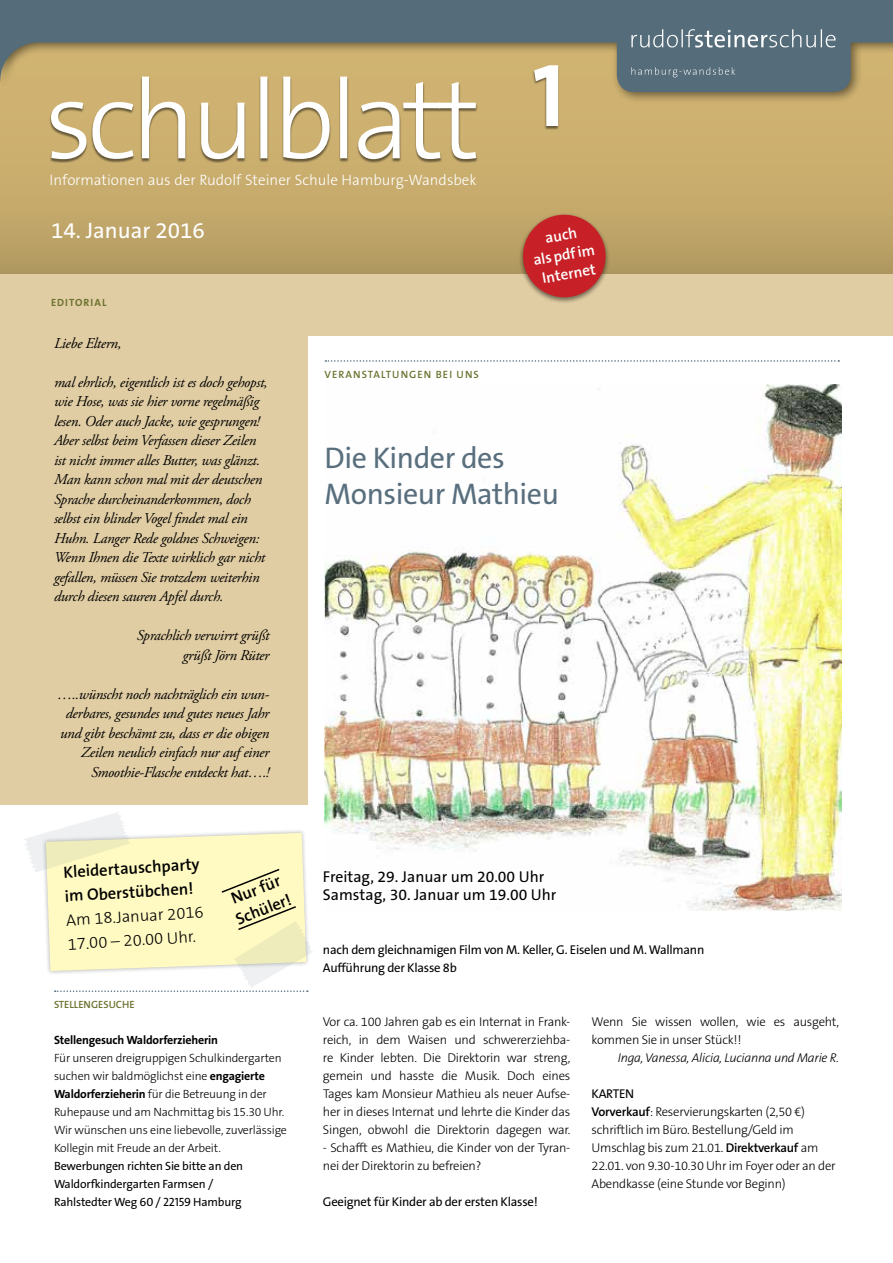
<style>
.page{position:relative;width:893px;height:1263px;background:#fff}
.page>*{position:absolute;margin:0;border:0;box-sizing:border-box;transform-origin:0 0}
.t1{font:90px "The Sans LP7 Bld";color:#fff}
.t2{font:30px/36px "The Sans LP5 Plain";letter-spacing:-.015em;color:#596f7e}
.t3{font:22.5px "The Sans B5 Plain";color:#fff}
.t4{font:16.5px/24px "The Sans LP6 Se Bld";color:#000}
.t5{font:300 16.5px/24px "The Sans B3";color:#000}
.t6{font:600 16.5px/21px "The Sans B6";color:#000}
.t7{font:15.75px/18px "The Sans B5 Plain";color:#000}
.t8{font:600 15.3px/19.4px "The Sans B6";color:#fff;text-align:center}
.t9{font:300 15.15px "The Sans B3";color:#fff}
.t10{font:italic 15px/19.5px "Adobe Garamond Pro";letter-spacing:-.02em;color:#000;text-align:right}
.t11{font:300 12.75px/18px "The Sans B3";letter-spacing:-.02em;color:#000}
.t12{font:12.75px/18px "The Sans B5 Plain";letter-spacing:-.02em;color:#000}
.t13{font:12.75px "The Sans LP5 Plain";letter-spacing:-.02em;color:#000}
.t14{font:italic 300 12.75px "The Sans B3";letter-spacing:-.02em;color:#000}
.t15{font:300 12px/18px "The Sans B3";letter-spacing:-.015em;color:#000}
.t16{font:12px/18px "The Sans LP5 Plain";letter-spacing:-.015em;color:#000}
.t17{font:700 12px "The Sans B7";letter-spacing:-.015em;color:#000}
.t18{font:600 10.65px "The Sans B6";letter-spacing:.1em;color:#6d7331}
.t19{font:600 10.5px "The Sans B6";color:#6d7331}
.t20{font:700 10.5px "The Sans B7";letter-spacing:.1em;color:#6d7331}
.s1{font-family:"The Sans B7";font-weight:700}
.s2{font-family:"The Sans B6";font-weight:600}
.s3{font-family:"The Sans LP6 Se Bld";font-weight:400}
</style>
<div class="page">
<img style="left:325px;top:384px;width:516px;height:526px">
<div style="left:0;top:315px;width:308px;height:489px;background:#e1cda3"></div>
<div style="left:0;top:274px;width:893px;height:62px;background:#e1cda3"></div>
<svg style="left:325px;top:360px;width:514px;height:2px"></svg>
<svg style="left:24px;top:812px;width:289px;height:180px"></svg>
<svg style="left:0;top:104px;width:893px;height:170px;background:#c2a86a"></svg>
<div style="left:49px;top:77px;width:429px;height:86px;background:#000;opacity:.5"></div>
<svg style="left:51px;top:104px;width:425px;height:55px"></svg>
<div style="left:0;top:0;width:893px;height:104px;background:#000;opacity:.5"></div>
<svg style="left:0;top:0;width:893px;height:92px;background:#848675"></svg>
<svg style="left:631px;top:67px;width:104px;height:10px"></svg>
<svg style="left:631px;top:29px;width:205px;height:19px;background:#778994"></svg>
<hr style="left:0;top:1033px;width:1px;height:230px;background:#e1cda3">
<div style="left:518px;top:212px;width:92px;height:92px;background:#000;opacity:.5"></div>
<svg style="left:520px;top:211px;width:89px;height:90px;background:#c44e42"></svg>
<div style="left:532px;top:65px;width:28px;height:65px;background:#000;opacity:.5"></div>
<p class="t9" style="left:50px;top:171px;width:429px">Informationen aus der Rudolf Steiner Schule Hamburg-Wandsbek</p>
<h3 class="t3" style="left:51px;top:218px;width:155px">14. Januar 2016</h3>
<h1 class="t1" style="left:532px;top:38px;width:34px">1</h1>
<p class="t8" style="left:528px;top:232px;width:64px;rotate:-10deg">auch<br>als pdf im<br>Internet</p>
<p class="t20" style="left:51px;top:297px;width:57px">EDITORIAL</p>
<p class="t10" style="left:54px;top:333px;width:69px">Liebe Eltern,</p>
<p class="t10" style="left:54px;top:372px;width:215px;text-align:left">mal ehrlich, eigentlich ist es doch gehopst, wie Hose, was sie hier vorne regelmäßig lesen. Oder auch Jacke, wie gesprungen!<br>Aber selbst beim Verfassen dieser Zeilen ist nicht immer alles Butter, was glänzt.<br>Man kann schon mal mit der deutschen Sprache durcheinanderkommen, doch selbst ein blinder Vogel findet mal ein Huhn. Langer Rede goldnes Schweigen:<br>Wenn Ihnen die Texte wirklich gar nicht gefallen, müssen Sie trotzdem weiterhin durch diesen sauren Apfel durch.</p>
<p class="t10" style="left:137px;top:626px;width:134px">Sprachlich verwirrt grüßt grüßt Jörn Rüter</p>
<p class="t10" style="left:57px;top:684px;width:213px">…..wünscht noch nachträglich ein wun&shy;derbares, gesundes und gutes neues Jahr und gibt beschämt zu, dass er die obigen Zeilen neulich einfach nur auf einer Smoothie-Flasche entdeckt hat….!</p>
<p class="t18" style="left:325px;top:369px;width:51px">VERANSTALTU</p>
<p class="t18" style="left:401px;top:369px;width:80px">NGEN BEI UNS</p>
<h2 class="t2" style="left:325px;top:440px;width:236px">Die Kinder des<br>Monsieur Mathieu</h2>
<p class="t4" style="left:63px;top:860px;width:138px;rotate:-3deg">Kleidertauschparty im Oberstübchen!</p>
<p class="t5" style="left:66px;top:908px;width:139px;rotate:-3deg">Am 18.Januar 2016<br>17.00 – 20.00 Uhr.</p>
<p class="t6" style="left:225px;top:890px;width:60px;rotate:-21deg">Nur für<br>Schüler!</p>
<p class="t19" style="left:54px;top:999px;width:82px">STELLENGESUCHE</p>
<p class="t17" style="left:54px;top:1034px;width:166px">Stellengesuch Waldorferzieherin</p>
<p class="t15" style="left:54px;top:1049px;width:234px">Für unseren dreigruppigen Schulkindergarten suchen wir baldmöglichst eine <span class="s1">engagierte Waldorferzieherin</span> für die Betreuung in der Ruhepause und am Nachmittag bis 15.30 Uhr.<br>Wir wünschen uns eine liebevolle, zuverlässige Kollegin mit Freude an der Arbeit.</p>
<p class="t16" style="left:54px;top:1157px;width:191px">Bewerbungen richten Sie bitte an den<br>Waldorfkindergarten Farmsen /<br>Rahlstedter Weg 60 / 22159 Hamburg</p>
<p class="t7" style="left:323px;top:868px;width:235px">Freitag, 29. Januar um 20.00 Uhr<br>Samstag, 30. Januar um 19.00 Uhr</p>
<p class="t12" style="left:323px;top:941px;width:383px">nach dem gleichnamigen Film von M. Keller, G. Eiselen und M. Wallmann<br>Aufführung der Klasse 8b</p>
<p class="t11" style="left:323px;top:1013px;width:249px;text-align:justify">Vor ca. 100 Jahren gab es ein Internat in Frank&shy;reich, in dem Waisen und schwererziehba&shy;re Kinder lebten. Die Direktorin war streng, gemein und hasste die Musik. Doch eines Tages kam Monsieur Mathieu als neuer Aufse&shy;her in dieses Internat und lehrte die Kinder das Singen, obwohl die Direktorin dagegen war.</p>
<p class="t11" style="left:323px;top:1139px;width:249px">- Schafft es Mathieu, die Kinder von der Tyran&shy;nei der Direktorin zu befreien?</p>
<p class="t13" style="left:323px;top:1194px;width:216px">Geeignet für Kinder ab der ersten Klasse!</p>
<p class="t11" style="left:592px;top:1013px;width:249px">Wenn Sie wissen wollen, wie es ausgeht, kommen Sie in unser Stück!!</p>
<p class="t14" style="left:618px;top:1051px;width:223px">Inga, Vanessa, Alicia, Lucianna und Marie R.</p>
<p class="t13" style="left:592px;top:1086px;width:44px">KARTEN</p>
<p class="t11" style="left:592px;top:1103px;width:246px"><span class="s2">Vorverkauf</span>: Reservierungskarten (2,50 €) schriftlich im Büro. Bestellung/Geld im Umschlag bis zum 21.01. <span class="s3">Direktverkauf</span> am 22.01. von 9.30-10.30 Uhr im Foyer oder an der Abendkasse (eine Stunde vor Beginn)</p>
</div>
